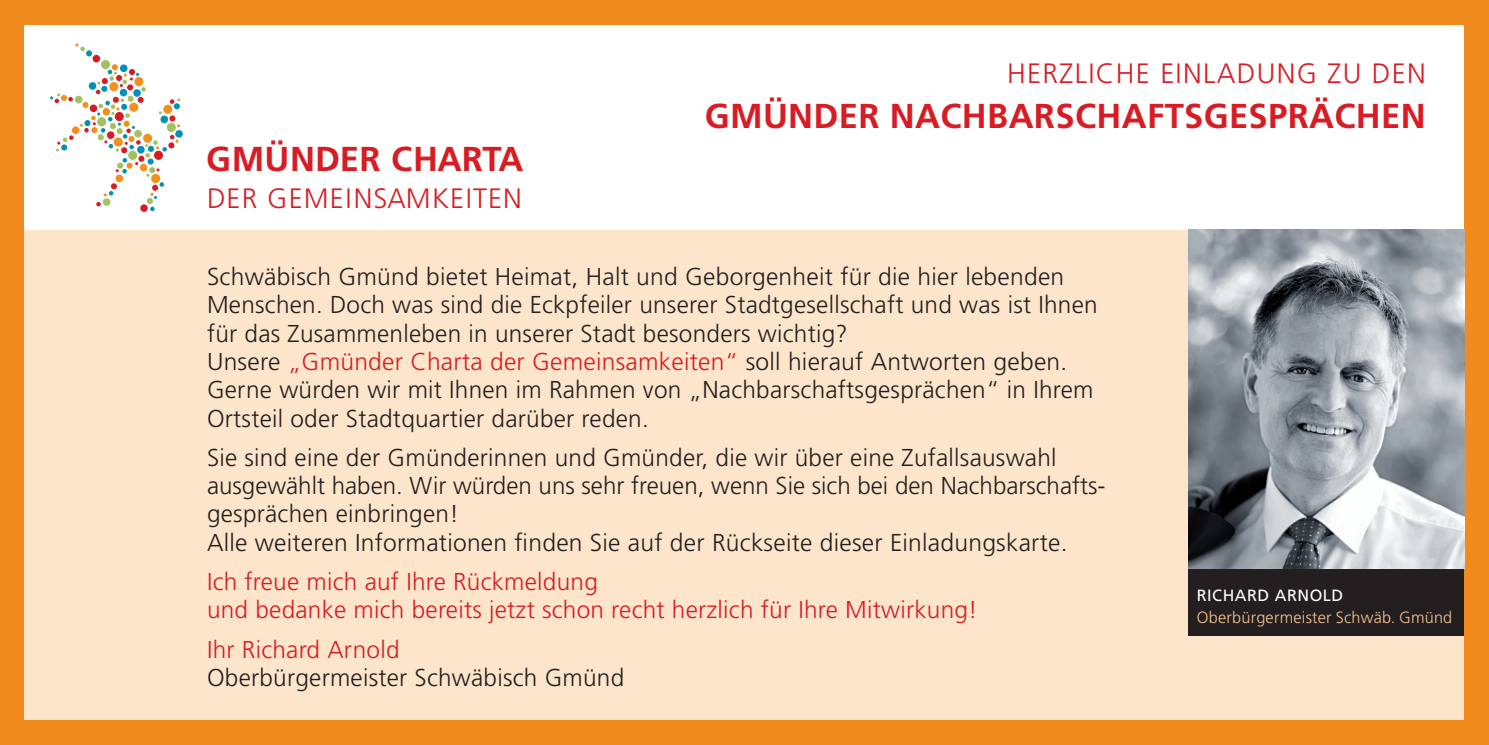
<style>
.page{position:relative;width:1489px;height:745px;background:#fff}
.page>*{position:absolute;margin:0;border:0;box-sizing:border-box;transform-origin:0 0}
.t1{font:700 34.5px "Frutiger";letter-spacing:.01em;color:#d81c23}
.t2{font:300 28px "Frutiger";letter-spacing:.045em;color:#d81c23}
.t3{font:300 24.5px/28.2px "Frutiger";letter-spacing:.01em;color:#231f20}
.t4{font:300 24.5px/28.2px "Frutiger";letter-spacing:.01em;color:#d61d23}
.t5{font:300 16.25px "Frutiger";letter-spacing:.015em;color:#f5c38e}
.t6{font:16.25px "Frutiger";letter-spacing:.03em;color:#fff}
.s1{color:#d61d23}
</style>
<div class="page">
<div style="left:0;top:0;width:1488px;height:744px;background:#f28b1d"></div>
<div style="left:25px;top:25px;width:1438px;height:205px;background:#fff"></div>
<div style="left:25px;top:230px;width:1438px;height:489px;background:#fde5cb"></div>
<svg style="left:75px;top:44px;width:17px;height:12px"></svg>
<div style="left:93px;top:55px;width:7px;height:7px;background:#d81c23;border-radius:50%"></div>
<div style="left:101px;top:60px;width:9px;height:9px;background:#a5c15f;border-radius:50%"></div>
<svg style="left:50px;top:93px;width:23px;height:10px"></svg>
<div style="left:72px;top:126px;width:7px;height:8px;background:#f2901d;border-radius:50%"></div>
<svg style="left:56px;top:135px;width:18px;height:16px"></svg>
<div style="left:75px;top:96px;width:8px;height:7px;background:#a5c15f;border-radius:50%"></div>
<svg style="left:175px;top:130px;width:8px;height:8px"></svg>
<svg style="left:80px;top:64px;width:100px;height:147px"></svg>
<img style="left:1188px;top:230px;width:275px;height:338px">
<div style="left:1188px;top:568px;width:275px;height:67px;background:#231f20"></div>
<h1 class="t1" style="left:206px;top:138px;width:318px">GMÜNDER CHARTA</h1>
<p class="t2" style="left:207px;top:183px;width:316px">DER GEMEINSAMKEITEN</p>
<p class="t2" style="left:1007px;top:57px;width:420px">HERZLICHE EINLADUNG ZU DEN</p>
<h1 class="t1" style="left:704px;top:95px;width:722px">GMÜNDER NACHBARSCHAFTSGESPRÄCHEN</h1>
<p class="t3" style="left:207px;top:262px;width:892px">Schwäbisch Gmünd bietet Heimat, Halt und Geborgenheit für die hier lebenden Menschen. Doch was sind die Eckpfeiler unserer Stadtgesellschaft und was ist Ihnen für das Zusammenleben in unserer Stadt besonders wichtig?<br>Unsere <span class="s1">„Gmünder Charta der Gemeinsamkeiten“</span> soll hierauf Antworten geben.<br>Gerne würden wir mit Ihnen im Rahmen von „Nachbarschaftsgesprächen“ in Ihrem Ortsteil oder Stadtquartier darüber reden.</p>
<p class="t3" style="left:207px;top:443px;width:900px">Sie sind eine der Gmünderinnen und Gmünder, die wir über eine Zufallsauswahl ausgewählt haben. Wir würden uns sehr freuen, wenn Sie sich bei den Nachbarschafts&shy;gesprächen einbringen!<br>Alle weiteren Informationen finden Sie auf der Rückseite dieser Einladungskarte.</p>
<p class="t4" style="left:207px;top:567px;width:772px">Ich freue mich auf Ihre Rückmeldung<br>und bedanke mich bereits jetzt schon recht herzlich für Ihre Mitwirkung!</p>
<p class="t4" style="left:207px;top:634px;width:194px">Ihr Richard Arnold</p>
<p class="t3" style="left:207px;top:662px;width:419px">Oberbürgermeister Schwäbisch Gmünd</p>
<p class="t6" style="left:1196px;top:585px;width:148px">RICHARD ARNOLD</p>
<p class="t5" style="left:1196px;top:608px;width:257px">Oberbürgermeister Schwäb. Gmünd</p>
</div>
